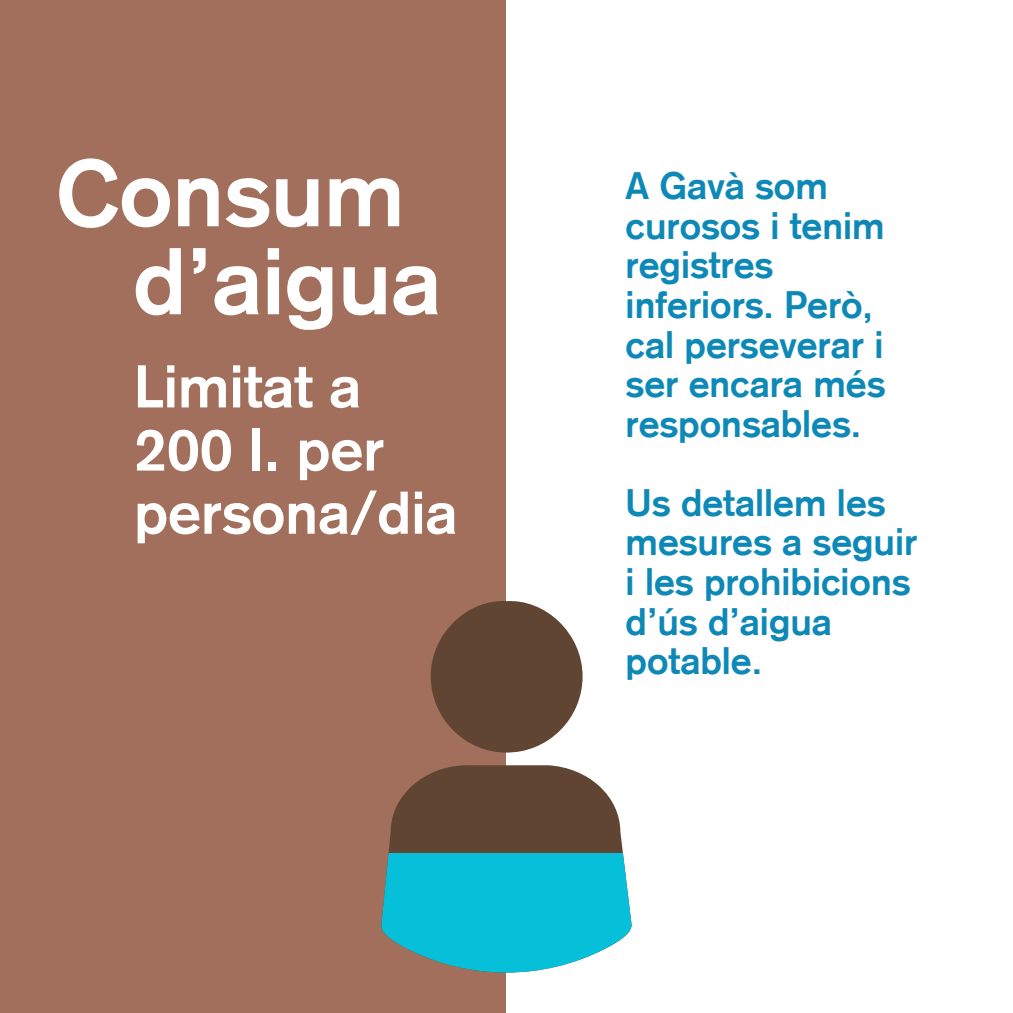
<style>
.page{position:relative;width:1013px;height:1013px;background:#fff}
.page>*{position:absolute;margin:0;border:0;box-sizing:border-box;transform-origin:0 0}
.t1{font:700 92.88px "Akzidenz Grotesk";color:#fff}
.t2{font:700 59.12px/63.1px "Akzidenz Grotesk";color:#fff}
.t3{font:700 37.38px/39.6px "Akzidenz Grotesk";color:#0e89b7}
</style>
<div class="page">
<div style="left:0;top:0;width:1012px;height:1012px;background:#a16f5b"></div>
<div style="left:506px;top:0;width:506px;height:1012px;background:#fff"></div>
<svg style="left:430px;top:601px;width:152px;height:151px"></svg>
<svg style="left:388px;top:765px;width:235px;height:88px;background:#6d5241"></svg>
<svg style="left:381px;top:853px;width:251px;height:119px;background:#1fbdd2"></svg>
<p class="t1" style="left:56px;top:160px;width:351px">Consum</p>
<p class="t1" style="left:133px;top:248px;width:309px">d’aigua</p>
<h1 class="t2" style="left:134px;top:359px;width:325px">Limitat a<br>200 l. per persona/dia</h1>
<h1 class="t3" style="left:625px;top:169px;width:261px">A Gavà som curosos i tenim registres inferiors. Però, cal perseverar i ser encara més responsables.</h1>
<h2 class="t3" style="left:625px;top:486px;width:293px">Us detallem les mesures a seguir i les prohibicions d’ús d’aigua potable.</h2>
</div>
